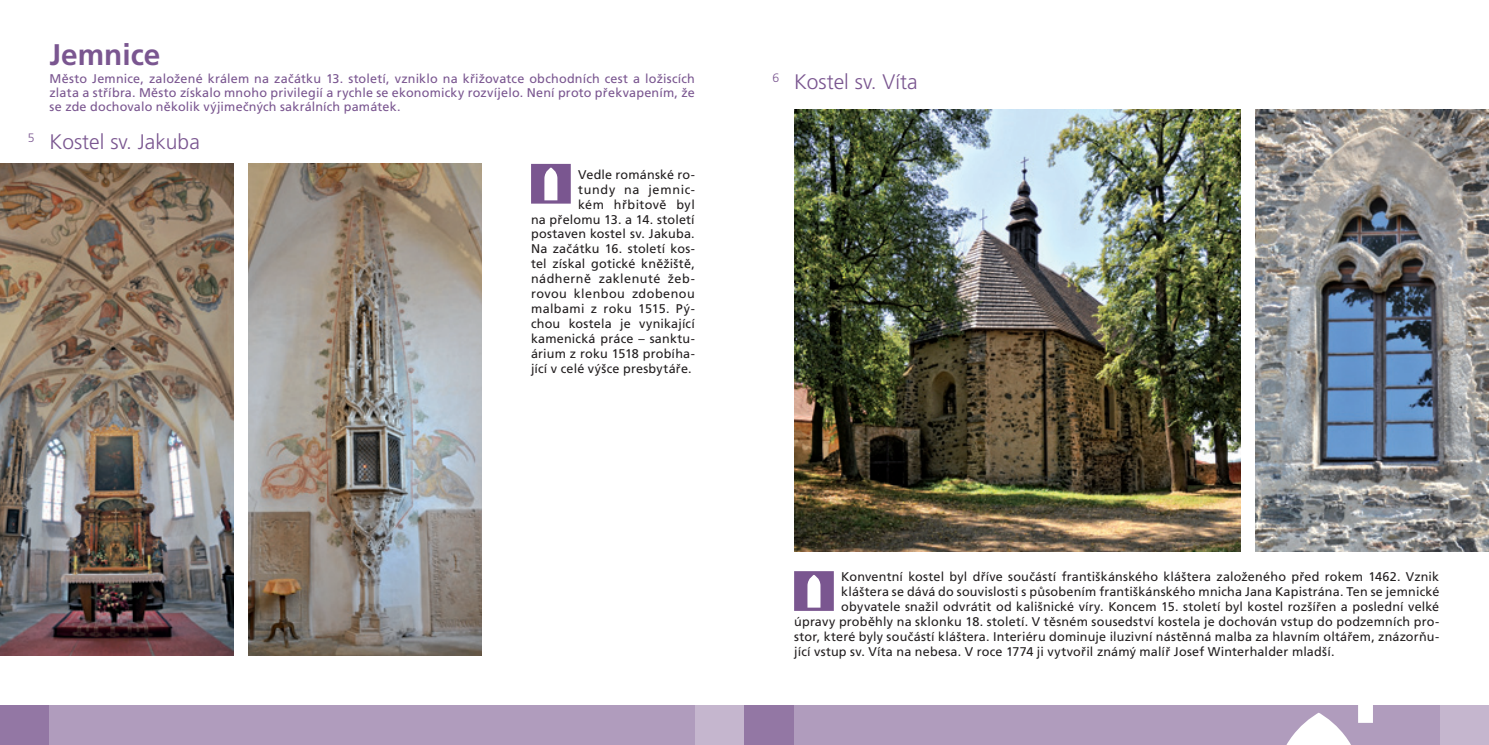
<style>
.page{position:relative;width:1489px;height:745px;background:#fff}
.page>*{position:absolute;margin:0;border:0;box-sizing:border-box;transform-origin:0 0}
.t1{font:700 29.75px "Frutiger CE";color:#7a5690}
.t2{font:300 21px "Frutiger CE";color:#7a5690}
.Text{font:12.6px/14.9px "Frutiger CE";letter-spacing:.015em;color:#231f20;text-align:right}
.Text-2{font:12.6px/14px "Frutiger CE";letter-spacing:.015em;color:#7a5690;text-align:justify}
.t3{font:300 12.25px "Frutiger CE";color:#7a5690}
</style>
<div class="page">
<div style="left:1439px;top:704px;width:49px;height:40px;background:#c5b6ce"></div>
<div style="left:694px;top:704px;width:50px;height:40px;background:#c5b6ce"></div>
<div style="left:744px;top:704px;width:50px;height:40px;background:#9377a4"></div>
<div style="left:0;top:704px;width:50px;height:40px;background:#9377a4"></div>
<div style="left:794px;top:704px;width:645px;height:40px;background:#b09cbd"></div>
<div style="left:50px;top:704px;width:644px;height:40px;background:#b09cbd"></div>
<svg style="left:1275px;top:704px;width:97px;height:40px"></svg>
<svg style="left:531px;top:164px;width:39px;height:39px"></svg>
<img style="left:0;top:164px;width:233px;height:491px">
<img style="left:1255px;top:109px;width:233px;height:442px">
<img style="left:248px;top:164px;width:233px;height:491px">
<img style="left:794px;top:109px;width:446px;height:442px">
<svg style="left:794px;top:571px;width:39px;height:39px"></svg>
<p class="t3" style="left:28px;top:131px;width:8px">5</p>
<p class="t1" style="left:50px;top:36px;width:112px">Jemnice</p>
<p class="Text-2" style="left:50px;top:73px;width:646px">Město Jemnice, založené králem na začátku 13. století, vzniklo na křižovatce obchodních cest a ložiscích zlata a stříbra. Město získalo mnoho privilegií a rychle se ekonomicky rozvíjelo. Není proto překvapením, že se zde dochovalo několik výjimečných sakrálních památek.</p>
<p class="t2" style="left:50px;top:129px;width:152px">Kostel sv. Jakuba</p>
<p class="Text" style="left:531px;top:168px;width:165px">Vedle románské ro-<br>tundy na jemnic-<br>kém hřbitově byl<br>na přelomu 13. a 14. století postaven kostel sv. Jakuba.<br>Na začátku 16. století kos&shy;tel získal gotické kněžiště, nádherně zaklenuté žeb&shy;rovou klenbou zdobenou malbami z roku 1515. Pý&shy;chou kostela je vynikající kamenická práce – sanktu&shy;árium z roku 1518 probíha&shy;jící v celé výšce presbytáře.</p>
<p class="t3" style="left:772px;top:71px;width:8px">6</p>
<p class="t2" style="left:794px;top:70px;width:125px">Kostel sv. Víta</p>
<p class="Text" style="left:841px;top:570px;width:599px">Konventní kostel byl dříve součástí františkánského kláštera založeného před rokem 1462. Vznik</p>
<p class="Text" style="left:841px;top:585px;width:599px">kláštera se dává do souvislosti s působením františkánského mnicha Jana Kapistrána. Ten se jemnické</p>
<p class="Text" style="left:841px;top:600px;width:599px">obyvatele snažil odvrátit od kališnické víry. Koncem 15. století byl kostel rozšířen a poslední velké</p>
<p class="Text" style="left:794px;top:614px;width:646px">úpravy proběhly na sklonku 18. století. V těsném sousedství kostela je dochován vstup do podzemních pro-</p>
<p class="Text" style="left:794px;top:629px;width:646px">stor, které byly součástí kláštera. Interiéru dominuje iluzivní nástěnná malba za hlavním oltářem, znázorňu-</p>
<p class="Text" style="left:794px;top:644px;width:542px">jící vstup sv. Víta na nebesa. V roce 1774 ji vytvořil známý malíř Josef Winterhalder mladší.</p>
</div>
